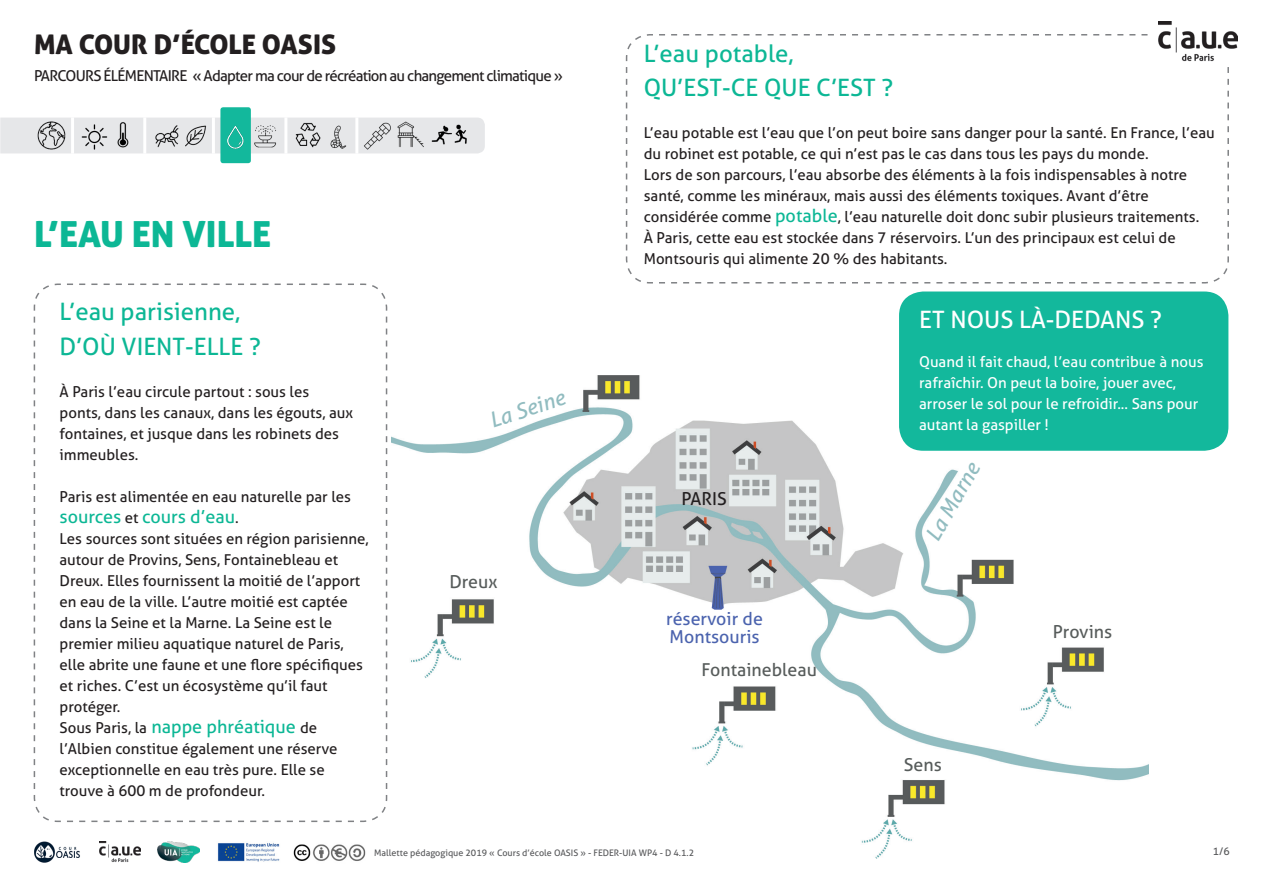
<style>
.page{position:relative;width:1263px;height:893px;background:#fff}
.page>*{position:absolute;margin:0;border:0;box-sizing:border-box;transform-origin:0 0}
.t1{font:36px "Aller Display";color:#0cb795}
.TITRE{font:27px "Aller Display";color:#231f20}
.t2{font:24px "Aller";color:#0cb795}
.t3{font:24px "Aller";color:#fff}
.t4{font:italic 21.45px "Aller";color:#91bcc0}
.t5{font:18px "Aller";color:#0cb795}
.t6{font:17.85px "Aller";color:#575c5b}
.t7{font:17.85px/17.9px "Aller";color:#4b63ae}
.t8{font:17.85px "Aller";color:#231f20}
.t9{font:15px/21px "Aller";color:#231f20}
.t10{font:15px/21px "Aller";color:#fff}
.t11{font:15px "Aller";letter-spacing:-.05em;color:#231f20}
.PIED_DE_PAGE{font:10.5px "Aller";color:#57585a}
.PIED_DE_PAGE-2{font:9px "Aller";color:#57585a}
.s1{font-size:15px;color:#231f20}
.s2{font-size:18px;color:#0cb795}
</style>
<div class="page">
<img style="left:392px;top:376px;width:756px;height:482px">
<img style="left:99px;top:841px;width:42px;height:21px">
<img style="left:217px;top:843px;width:63px;height:19px">
<img style="left:157px;top:841px;width:43px;height:22px">
<img style="left:34px;top:841px;width:21px;height:22px">
<img style="left:56px;top:846px;width:24px;height:12px">
<img style="left:293px;top:844px;width:73px;height:17px">
<svg style="left:625px;top:34px;width:604px;height:250px"></svg>
<svg style="left:33px;top:283px;width:355px;height:540px"></svg>
<div style="left:0;top:118px;width:485px;height:35px;background:#e6e7e9"></div>
<img style="left:80px;top:123px;width:29px;height:27px">
<img style="left:295px;top:122px;width:26px;height:27px">
<img style="left:114px;top:120px;width:17px;height:28px">
<img style="left:362px;top:119px;width:29px;height:31px">
<img style="left:393px;top:120px;width:33px;height:31px">
<img style="left:325px;top:124px;width:24px;height:26px">
<hr style="left:71px;top:117px;width:3px;height:37px;background:#fff">
<hr style="left:143px;top:117px;width:3px;height:37px;background:#fff">
<hr style="left:212px;top:117px;width:3px;height:37px;background:#fff">
<hr style="left:284px;top:117px;width:3px;height:37px;background:#fff">
<hr style="left:355px;top:117px;width:3px;height:37px;background:#fff">
<img style="left:431px;top:123px;width:37px;height:22px">
<img style="left:37px;top:121px;width:29px;height:29px">
<div style="left:220px;top:107px;width:31px;height:56px;background:#13b89c;border-radius:3px"></div>
<img style="left:227px;top:126px;width:17px;height:23px">
<img style="left:252px;top:122px;width:26px;height:28px">
<img style="left:153px;top:124px;width:54px;height:25px">
<div style="left:899px;top:291px;width:329px;height:160px;background:#13b89c;border-radius:24px"></div>
<div style="left:1148px;top:22px;width:90px;height:43px;background:#fff"></div>
<img style="left:1159px;top:22px;width:79px;height:40px">
<p class="TITRE" style="left:34px;top:27px;width:304px">MA COUR D’ÉCOLE OASIS</p>
<p class="t11" style="left:34px;top:66px;width:530px">PARCOURS ÉLÉMENTAIRE « Adapter ma cour de récréation au changement climatique »</p>
<p class="t1" style="left:34px;top:211px;width:238px">L’EAU EN VILLE</p>
<p class="t2" style="left:60px;top:297px;width:182px">L’eau parisienne,</p>
<p class="t2" style="left:60px;top:331px;width:203px">D’OÙ VIENT-ELLE ?</p>
<p class="t9" style="left:60px;top:381px;width:295px">À Paris l’eau circule partout : sous les ponts, dans les canaux, dans les égouts, aux fontaines, et jusque dans les robinets des immeubles.</p>
<p class="t9" style="left:60px;top:486px;width:293px">Paris est alimentée en eau naturelle par les</p>
<p class="t5" style="left:60px;top:505px;width:181px">sources <span class="s1">et</span> cours d’eau<span class="s1">.</span></p>
<p class="t9" style="left:60px;top:528px;width:310px">Les sources sont situées en région parisienne, autour de Provins, Sens, Fontainebleau et Dreux. Elles fournissent la moitié de l’apport en eau de la ville. L’autre moitié est captée dans la Seine et la Marne. La Seine est le premier milieu aquatique naturel de Paris, elle abrite une faune et une flore spécifiques et riches. C’est un écosystème qu’il faut protéger.</p>
<p class="t5" style="left:60px;top:715px;width:259px"><span class="s1">Sous Paris, la</span> nappe phréatique <span class="s1">de</span></p>
<p class="t9" style="left:60px;top:738px;width:279px">l’Albien constitue également une réserve exceptionnelle en eau très pure. Elle se trouve à 600 m de profondeur.</p>
<p class="t4" style="left:486px;top:408px;width:79px;rotate:-18deg">La Seine</p>
<p class="t6" style="left:449px;top:571px;width:50px">Dreux</p>
<p class="t2" style="left:644px;top:39px;width:151px">L’eau potable,</p>
<p class="t2" style="left:644px;top:73px;width:251px">QU’EST-CE QUE C’EST ?</p>
<p class="t9" style="left:644px;top:122px;width:573px">L’eau potable est l’eau que l’on peut boire sans danger pour la santé. En France, l’eau du robinet est potable, ce qui n’est pas le cas dans tous les pays du monde.</p>
<p class="t9" style="left:644px;top:164px;width:557px">Lors de son parcours, l’eau absorbe des éléments à la fois indispensables à notre santé, comme les minéraux, mais aussi des éléments toxiques. Avant d’être considérée comme <span class="s2">potable</span>, l’eau naturelle doit donc subir plusieurs traitements.</p>
<p class="t9" style="left:644px;top:227px;width:533px">À Paris, cette eau est stockée dans 7 réservoirs. L’un des principaux est celui de<br>Montsouris qui alimente 20 % des habitants.</p>
<p class="t8" style="left:681px;top:488px;width:47px">PARIS</p>
<p class="t7" style="left:666px;top:610px;width:98px">réservoir de<br>Montsouris</p>
<p class="t6" style="left:702px;top:659px;width:117px">Fontainebleau</p>
<p class="t3" style="left:919px;top:305px;width:244px">ET NOUS LÀ-DEDANS ?</p>
<p class="t10" style="left:919px;top:351px;width:286px">Quand il fait chaud, l’eau contribue à nous rafraîchir. On peut la boire, jouer avec, arroser le sol pour le refroidir... Sans pour autant la gaspiller !</p>
<p class="t4" style="left:920px;top:533px;width:88px;rotate:-61deg">La Marne</p>
<p class="t6" style="left:904px;top:754px;width:40px">Sens</p>
<p class="t6" style="left:1053px;top:621px;width:61px">Provins</p>
<p class="PIED_DE_PAGE-2" style="left:374px;top:847px;width:321px">Mallette pédagogique 2019 « Cours d’école OASIS » - FEDER-UIA WP4 - D 4.1.2</p>
<p class="PIED_DE_PAGE" style="left:1213px;top:845px;width:18px">1/6</p>
</div>
